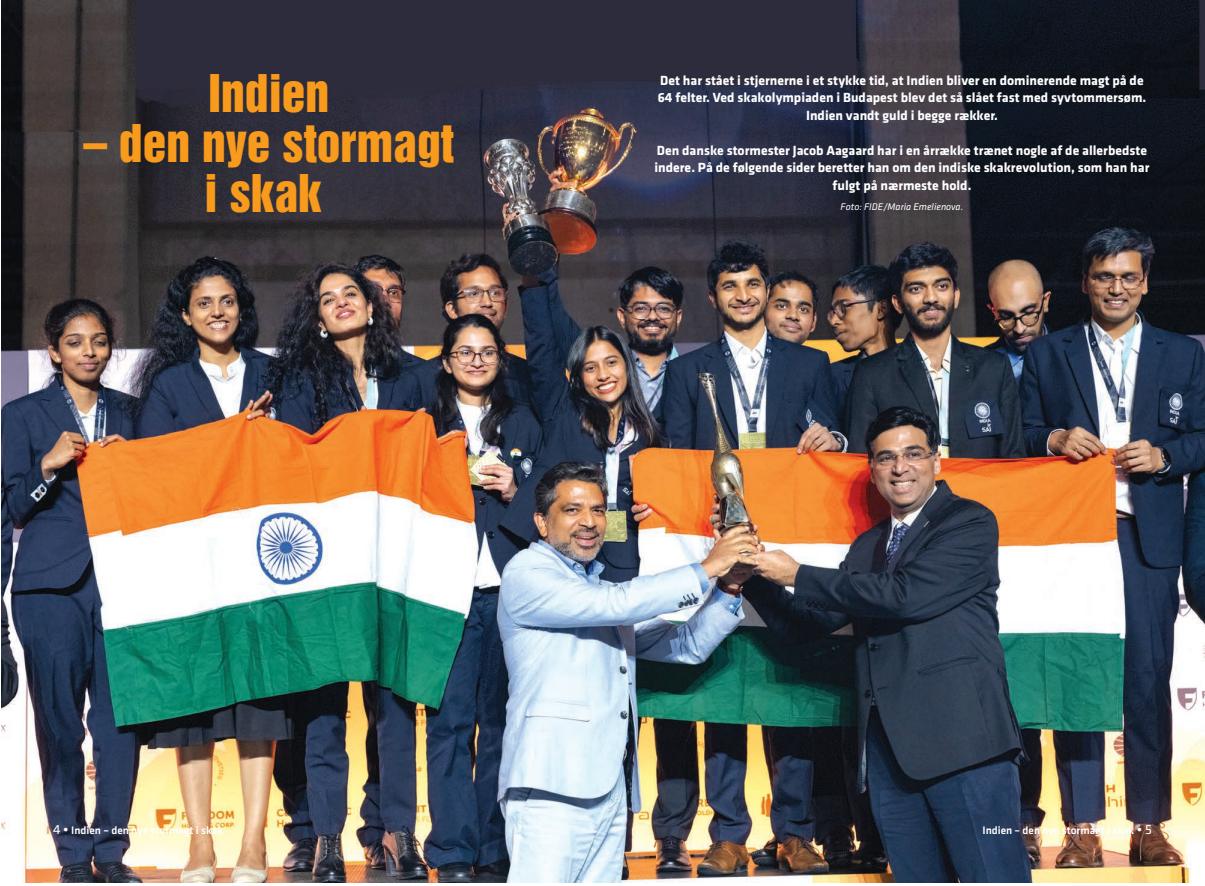
<style>
.page{position:relative;width:1205px;height:886px;background:#fff}
.page>*{position:absolute;margin:0;border:0;box-sizing:border-box;transform-origin:0 0}
.t1{font:47.5px/50px "Helvetica Inserat";color:#f89a1c;text-align:center}
.t2{font:700 13.75px/17.5px "Klavika";color:#fff;text-align:center}
.t3{font:500 11.25px "Klavika";color:#fff}
.t4{font:italic 10px "Klavika";color:#fff}
.s1{font-weight:400;font-size:13.75px}
.s2{font-weight:700;font-size:13.75px}
</style>
<div class="page">
<img style="left:1px;top:0;width:1204px;height:882px">
<h1 class="t1" style="left:208px;top:71px;width:123px">Indien</h1>
<h1 class="t1" style="left:83px;top:121px;width:372px">– den nye stormagt i skak</h1>
<p class="t2" style="left:658px;top:73px;width:490px">Det har stået i stjernerne i et stykke tid, at Indien bliver en dominerende magt på de<br>64 felter. Ved skakolympiaden i Budapest blev det så slået fast med syvtommersøm.<br>Indien vandt guld i begge rækker.</p>
<p class="t2" style="left:654px;top:143px;width:496px">Den danske stormester Jacob Aagaard har i en årrække trænet nogle af de allerbedste indere. På de følgende sider beretter han om den indiske skakrevolution, som han har fulgt på nærmeste hold.</p>
<p class="t4" style="left:840px;top:203px;width:124px">Foto: FIDE/Maria Emelienova.</p>
<p class="t3" style="left:53px;top:826px;width:171px"><span class="s1">4</span> <span class="s2">•</span> Indien – den nye stormagt i skak</p>
<p class="t3" style="left:982px;top:826px;width:171px">Indien – den nye stormagt i skak <span class="s2">•</span> <span class="s1">5</span></p>
</div>
